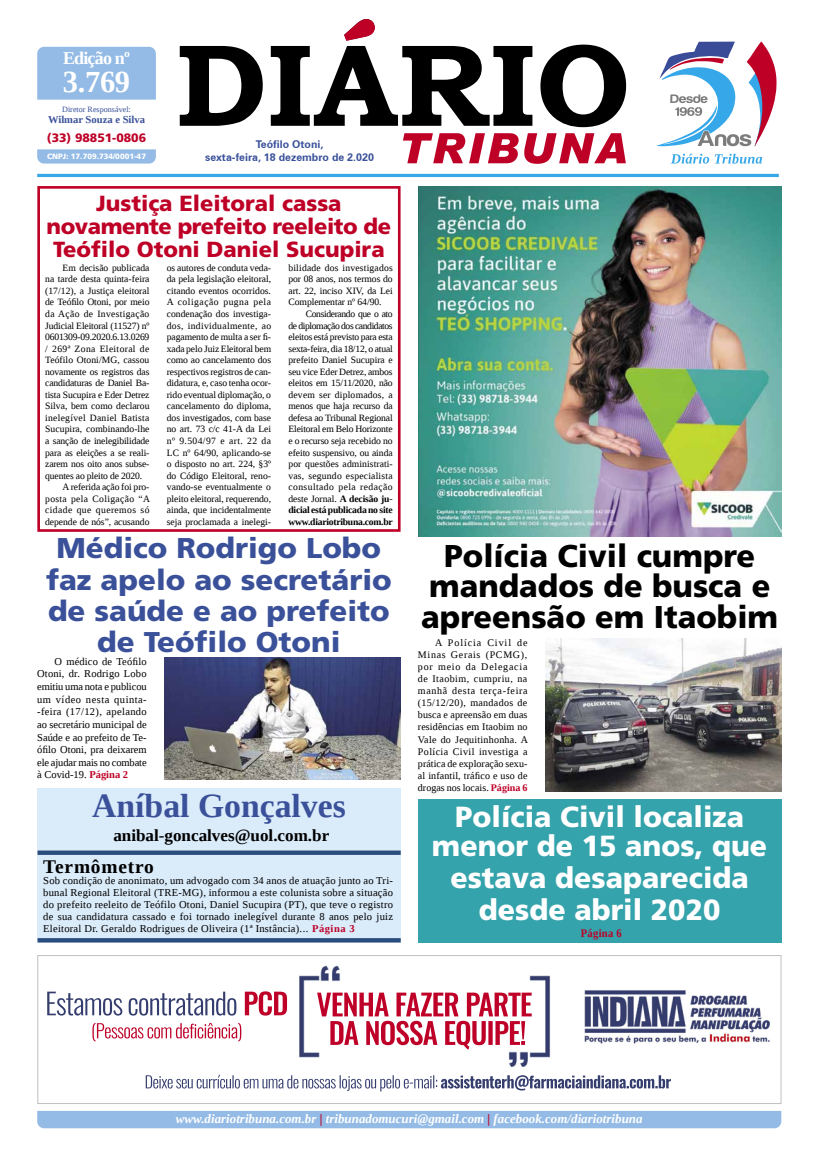
<style>
.page{position:relative;width:821px;height:1166px;background:#fff}
.page>*{position:absolute;margin:0;border:0;box-sizing:border-box;transform-origin:0 0}
.t1{font:700 33.69px "Liberation Serif";color:#3a519a}
.t2{font:900 31.5px/30.6px "Frutiger LT Std";color:#000;text-align:center}
.t3{font:700 30.45px "Liberation Serif";color:#fff}
.t4{font:900 29.05px/28.8px "Frutiger LT Std";color:#fff;text-align:center}
.t5{font:900 28.61px/31.2px "Frutiger LT Std";color:#3a519a;text-align:center}
.t6{font:900 21.88px/23.2px "Frutiger LT Std";color:#be0027;text-align:center}
.t7{font:700 19.25px "Liberation Serif";letter-spacing:.04em;color:#000}
.t8{font:700 18.03px "Liberation Serif";letter-spacing:-.045em;color:#fff}
.t9{font:700 17.06px "Liberation Serif";color:#000}
.t10{font:italic 700 12.95px "Liberation Serif";color:#fff}
.t11{font:900 12.16px "Frutiger LT Std";color:#be0027}
.t12{font:700 11.64px "Liberation Serif";letter-spacing:.03em;color:#be0027;scale:.9 1}
.t13{font:700 10.67px/12.6px "Zurich BT";color:#3a519a;text-align:center}
.t14{font:700 10.59px "Liberation Serif";color:#3a519a}
.t15{font:10.5px/12.6px "Liberation Serif";letter-spacing:.01em;color:#000;text-align:justify}
.t16{font:10.06px/12.1px "Liberation Serif";letter-spacing:.005em;color:#000;text-align:justify}
.t17{font:9.62px/11.5px "Liberation Serif";letter-spacing:-.005em;color:#000;text-align:justify}
.t18{font:9.62px "Liberation Serif";letter-spacing:.03em;color:#000}
.t19{font:9.62px "Liberation Serif";letter-spacing:.035em;color:#000}
.t20{font:9.62px "Liberation Serif";letter-spacing:.04em;color:#000}
.t21{font:8.14px "Liberation Serif";color:#3a519a}
.t22{font:900 7.7px "Frutiger LT Std";color:#fff}
.s1{font-weight:700}
.s2{font-weight:700;color:#be0027}
.s3{color:#be0027}
</style>
<div class="page">
<hr style="left:37px;top:174px;width:742px;height:3px;background:#36a7e9">
<svg style="left:180px;top:44px;width:446px;height:83px"></svg>
<svg style="left:344px;top:19px;width:31px;height:22px"></svg>
<div style="left:37px;top:47px;width:119px;height:53px;background:#94bbe5"></div>
<svg style="left:37px;top:149px;width:119px;height:15px;background:#9bbfe6"></svg>
<div style="left:37px;top:1111px;width:744px;height:17px;background:#94bbe5"></div>
<svg style="left:403px;top:133px;width:223px;height:31px"></svg>
<img style="left:47px;top:965px;width:723px;height:127px">
<div style="left:37px;top:955px;width:744px;height:149px;border:1px solid #c0c0c0"></div>
<div style="left:418px;top:799px;width:364px;height:143px;background:#35a3ab"></div>
<div style="left:38px;top:788px;width:363px;height:154px;background:#daebfa"></div>
<svg style="left:38px;top:938px;width:363px;height:4px"></svg>
<div style="left:38px;top:850px;width:363px;height:5px;background:#2a4d7d"></div>
<svg style="left:656px;top:41px;width:121px;height:106px"></svg>
<svg style="left:671px;top:154px;width:91px;height:10px"></svg>
<img style="left:418px;top:186px;width:363px;height:351px">
<img style="left:545px;top:639px;width:236px;height:152px">
<img style="left:164px;top:657px;width:237px;height:122px">
<div style="left:37px;top:186px;width:364px;height:346px;border:3px solid #be0027"></div>
<h3 class="t8" style="left:63px;top:45px;width:68px">Edição nº</h3>
<h3 class="t3" style="left:63px;top:61px;width:69px">3.769</h3>
<p class="t21" style="left:62px;top:104px;width:70px">Diretor Responsável:</p>
<p class="t14" style="left:48px;top:112px;width:99px">Wilmar Souza e Silva</p>
<p class="t11" style="left:47px;top:130px;width:101px">(33) 98851-0806</p>
<p class="t22" style="left:47px;top:151px;width:100px">CNPJ: 17.709.734/0001-47</p>
<p class="t13" style="left:205px;top:138px;width:170px">Teófilo Otoni,<br>sexta-feira, 18 dezembro de 2.020</p>
<h3 class="t6" style="left:47px;top:192px;width:346px">Justiça Eleitoral cassa novamente prefeito reeleito de<br>Teófilo Otoni Daniel Sucupira</h3>
<p class="t17" style="left:63px;top:262px;width:88px">Em decisão publicada</p>
<p class="t17" style="left:45px;top:273px;width:106px">na tarde desta quinta-feira</p>
<p class="t17" style="left:45px;top:285px;width:106px">(17/12), a Justiça eleitoral</p>
<p class="t17" style="left:45px;top:296px;width:106px">de Teófilo Otoni, por meio</p>
<p class="t18" style="left:45px;top:307px;width:106px">da Ação de Investigação</p>
<p class="t17" style="left:45px;top:319px;width:106px">Judicial Eleitoral (11527) nº</p>
<p class="t17" style="left:45px;top:331px;width:106px">0601309-09.2020.6.13.0269</p>
<p class="t19" style="left:45px;top:342px;width:106px">/ 269ª Zona Eleitoral de</p>
<p class="t17" style="left:45px;top:354px;width:106px">Teófilo Otoni/MG, cassou</p>
<p class="t17" style="left:45px;top:366px;width:106px">novamente os registros das</p>
<p class="t17" style="left:45px;top:377px;width:106px">candidaturas de Daniel Ba-</p>
<p class="t17" style="left:45px;top:389px;width:106px">tista Sucupira e Eder Detrez</p>
<p class="t17" style="left:45px;top:400px;width:106px">Silva, bem como declarou</p>
<p class="t18" style="left:45px;top:411px;width:106px">inelegível Daniel Batista</p>
<p class="t17" style="left:45px;top:423px;width:106px">Sucupira, combinando-lhe</p>
<p class="t17" style="left:45px;top:435px;width:106px">a sanção de inelegibilidade</p>
<p class="t17" style="left:45px;top:446px;width:106px">para as eleições a se reali-</p>
<p class="t17" style="left:45px;top:458px;width:106px">zarem nos oito anos subse-</p>
<p class="t17" style="left:45px;top:470px;width:99px">quentes ao pleito de 2020.</p>
<p class="t17" style="left:63px;top:481px;width:88px">A referida ação foi pro-</p>
<p class="t19" style="left:45px;top:492px;width:106px">posta pela Coligação “A</p>
<p class="t20" style="left:45px;top:504px;width:106px">cidade que queremos só</p>
<p class="t17" style="left:45px;top:516px;width:106px">depende de nós”, acusando</p>
<p class="t17" style="left:167px;top:262px;width:106px">os autores de conduta veda&shy;da pela legislação eleitoral, citando eventos ocorridos.<br>A coligação pugna pela condenação dos investiga&shy;dos, individualmente, ao pagamento de multa a ser fi&shy;xada pelo Juiz Eleitoral bem como ao cancelamento dos respectivos registros de can&shy;didatura, e, caso tenha ocor&shy;rido eventual diplomação, o cancelamento do diploma, dos investigados, com base no art. 73 c/c 41-A da Lei nº 9.504/97 e art. 22 da LC nº 64/90, aplicando-se o disposto no art. 224, §3º do Código Eleitoral, reno&shy;vando-se eventualmente o pleito eleitoral, requerendo, ainda, que incidentalmente seja proclamada a inelegi-</p>
<p class="t17" style="left:288px;top:262px;width:106px">bilidade dos investigados por 08 anos, nos termos do art. 22, inciso XIV, da Lei Complementar nº 64/90.</p>
<p class="t17" style="left:288px;top:308px;width:106px;text-indent:17px">Considerando que o ato de diplomação dos candidatos eleitos está previsto para esta sexta-feira, dia 18/12, o atual prefeito Daniel Sucupira e seu vice Eder Detrez, ambos eleitos em 15/11/2020, não devem ser diplomados, a menos que haja recurso da defesa ao Tribunal Regional Eleitoral em Belo Horizonte e o recurso seja recebido no efeito suspensivo, ou ainda por questões administrati&shy;vas, segundo especialista consultado pela redação deste Jornal. <span class="s1">A decisão ju&shy;dicial está publicada no site www.diariotribuna.com.br</span></p>
<h3 class="t5" style="left:46px;top:533px;width:347px">Médico Rodrigo Lobo faz apelo ao secretário de saúde e ao prefeito de Teófilo Otoni</h3>
<p class="t15" style="left:37px;top:655px;width:111px;text-indent:17px">O médico de Teófilo Otoni, dr. Rodrigo Lobo emitiu uma nota e publicou um vídeo nesta quinta--feira (17/12), apelando ao secretário municipal de Saúde e ao prefeito de Te&shy;ófilo Otoni, pra deixarem ele ajudar mais no combate à Covid-19. <span class="s2">Página 2</span></p>
<h1 class="t1" style="left:92px;top:783px;width:255px">Aníbal Gonçalves</h1>
<h3 class="t9" style="left:113px;top:824px;width:217px">anibal-goncalves@uol.com.br</h3>
<h3 class="t7" style="left:43px;top:853px;width:112px">Termômetro</h3>
<p class="t15" style="left:43px;top:875px;width:351px;line-height:12px">Sob condição de anonimato, um advogado com 34 anos de atuação junto ao Tri&shy;bunal Regional Eleitoral (TRE-MG), informou a este colunista sobre a situação do prefeito reeleito de Teófilo Otoni, Daniel Sucupira (PT), que teve o registro de sua candidatura cassado e foi tornado inelegível durante 8 anos pelo juiz Eleitoral Dr. Geraldo Rodrigues de Oliveira (1ª Instância)... <span class="s2">Página 3</span></p>
<h2 class="t2" style="left:421px;top:540px;width:358px">Polícia Civil cumpre mandados de busca e apreensão em Itaobim</h2>
<p class="t16" style="left:418px;top:636px;width:112px;text-indent:17px">A Polícia Civil de Minas Gerais (PCMG), por meio da Delegacia de Itaobim, cumpriu, na manhã desta terça-feira (15/12/20), mandados de busca e apreensão em duas residências em Itaobim no Vale do Jequitinhonha. A Polícia Civil investiga a prática de exploração sexu&shy;al infantil, tráfico e uso de drogas nos locais. <span class="s2">Página 6</span></p>
<h3 class="t4" style="left:432px;top:802px;width:337px">Polícia Civil localiza menor de 15 anos, que</h3>
<h3 class="t4" style="left:450px;top:861px;width:300px;line-height:32.2px">estava desaparecida desde abril 2020</h3>
<p class="t12" style="left:581px;top:925px;width:47px">Página 6</p>
<h3 class="t10" style="left:176px;top:1110px;width:468px">www.diariotribuna.com.br <span class="s3">|</span> tribunadomucuri@gmail.com <span class="s3">|</span> facebook.com/diariotribuna</h3>
</div>
